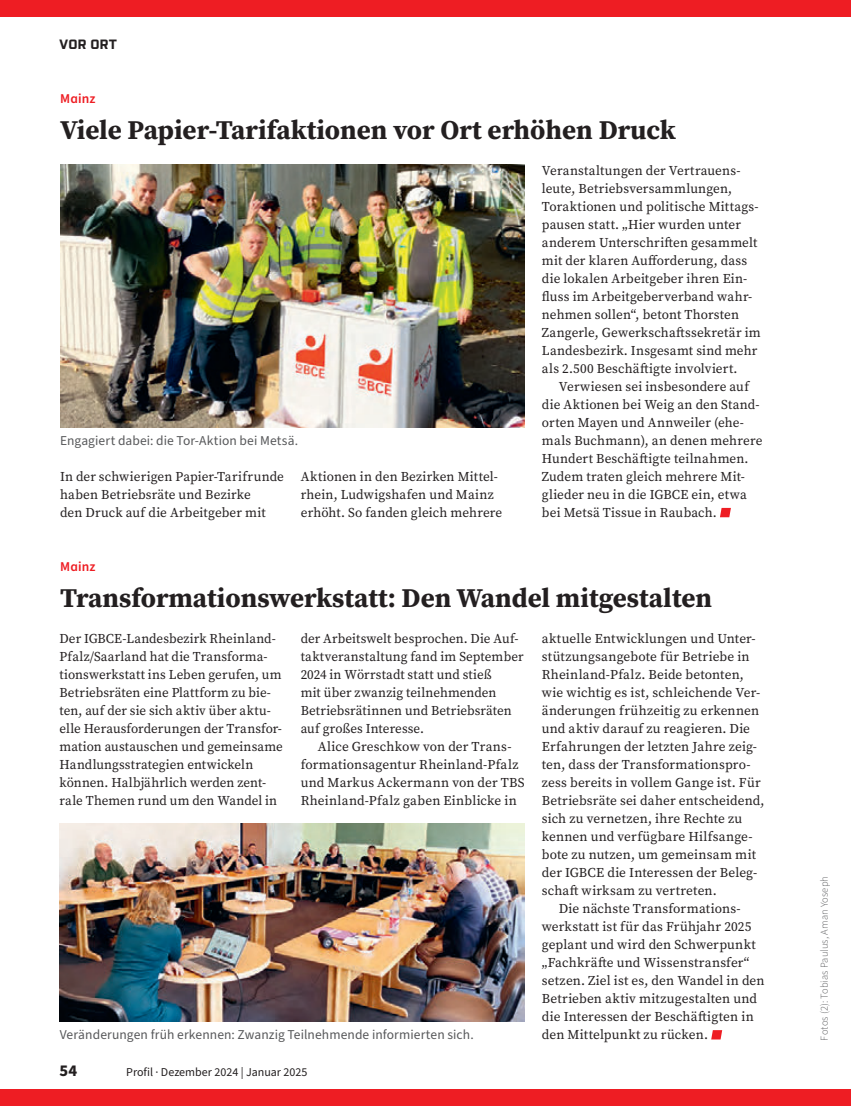
<style>
.page{position:relative;width:851px;height:1106px;background:#fff}
.page>*{position:absolute;margin:0;border:0;box-sizing:border-box;transform-origin:0 0}
.t1{font:700 27px "Source Serif Pro";color:#231f20}
.t2{font:700 16.5px "Source Sans Pro";color:#231f20}
.t3{font:13.5px/18px "Source Serif Pro";letter-spacing:.01em;color:#231f20}
.t4{font:13.5px "Source Sans Pro";letter-spacing:.01em;color:#57585a}
.t5{font:600 13.5px "Source Sans Pro";letter-spacing:.01em;color:#ee1d23}
.t6{font:700 13.5px "Purista";letter-spacing:.02em;color:#231f20}
.t7{font:12px "Source Sans Pro";color:#231f20}
.t8{font:300 10.5px "Source Sans Pro";letter-spacing:.01em;color:#57585a}
</style>
<div class="page">
<svg style="left:711px;top:1030px;width:11px;height:9px"></svg>
<svg style="left:720px;top:508px;width:10px;height:9px"></svg>
<img style="left:60px;top:165px;width:464px;height:262px">
<img style="left:60px;top:823px;width:464px;height:198px">
<div style="left:0;top:0;width:850px;height:17px;background:#ee1d23"></div>
<div style="left:0;top:1089px;width:850px;height:17px;background:#ee1d23"></div>
<p class="t6" style="left:60px;top:37px;width:59px">VOR ORT</p>
<p class="t5" style="left:60px;top:90px;width:37px">Mainz</p>
<h1 class="t1" style="left:60px;top:111px;width:617px">Viele Papier-Tarifaktionen vor Ort erhöhen Druck</h1>
<p class="t4" style="left:60px;top:432px;width:240px">Engagiert dabei: die Tor-Aktion bei Metsä.</p>
<p class="t3" style="left:60px;top:468px;width:225px">In der schwierigen Papier-Tarifrunde haben Betriebsräte und Bezirke<br>den Druck auf die Arbeitgeber mit</p>
<p class="t3" style="left:301px;top:468px;width:203px">Aktionen in den Bezirken Mittel&shy;rhein, Ludwigshafen und Mainz erhöht. So fanden gleich mehrere</p>
<p class="t3" style="left:542px;top:162px;width:220px">Veranstaltungen der Vertrauens&shy;leute, Betriebsversammlungen, Toraktionen und politische Mittags&shy;pausen statt. „Hier wurden unter anderem Unterschriften gesammelt mit der klaren Aufforderung, dass die lokalen Arbeitgeber ihren Ein&shy;fluss im Arbeitgeberverband wahr&shy;nehmen sollen“, betont Thorsten Zangerle, Gewerkschaftssekretär im Landesbezirk. Insgesamt sind mehr als 2.500 Beschäftigte involviert.</p>
<p class="t3" style="left:542px;top:378px;width:222px;text-indent:17px">Verwiesen sei insbesondere auf die Aktionen bei Weig an den Stand&shy;orten Mayen und Annweiler (ehe&shy;mals Buchmann), an denen mehrere<br>Hundert Beschäftigte teilnahmen.<br>Zudem traten gleich mehrere Mit&shy;glieder neu in die IGBCE ein, etwa bei Metsä Tissue in Raubach.</p>
<p class="t5" style="left:60px;top:558px;width:37px">Mainz</p>
<h1 class="t1" style="left:60px;top:579px;width:653px">Transformationswerkstatt: Den Wandel mitgestalten</h1>
<p class="t3" style="left:60px;top:630px;width:225px">Der IGBCE-Landesbezirk Rheinland-Pfalz/Saarland hat die Transforma&shy;tionswerkstatt ins Leben gerufen, um Betriebsräten eine Plattform zu bie&shy;ten, auf der sie sich aktiv über aktu&shy;elle Herausforderungen der Transfor&shy;mation austauschen und gemeinsame Handlungsstrategien entwickeln können. Halbjährlich werden zent&shy;rale Themen rund um den Wandel in</p>
<p class="t3" style="left:300px;top:630px;width:224px">der Arbeitswelt besprochen. Die Auf&shy;taktveranstaltung fand im September 2024 in Wörrstadt statt und stieß<br>mit über zwanzig teilnehmenden Betriebsrätinnen und Betriebsräten auf großes Interesse.</p>
<p class="t3" style="left:300px;top:738px;width:225px;text-align:center">Alice Greschkow von der Trans&shy;formationsagentur Rheinland-Pfalz und Markus Ackermann von der TBS Rheinland-Pfalz gaben Einblicke in</p>
<p class="t4" style="left:60px;top:1026px;width:415px">Veränderungen früh erkennen: Zwanzig Teilnehmende informierten sich.</p>
<p class="t2" style="left:60px;top:1058px;width:19px">54</p>
<p class="t7" style="left:126px;top:1063px;width:183px">Profil · Dezember 2024 | Januar 2025</p>
<p class="t3" style="left:541px;top:630px;width:215px">aktuelle Entwicklungen und Unter-</p>
<p class="t3" style="left:541px;top:648px;width:209px">stützungsangebote für Betriebe in</p>
<p class="t3" style="left:541px;top:666px;width:203px">Rheinland-Pfalz. Beide betonten,</p>
<p class="t3" style="left:541px;top:684px;width:220px">wie wichtig es ist, schleichende Ver-</p>
<p class="t3" style="left:541px;top:702px;width:219px">änderungen frühzeitig zu erkennen</p>
<p class="t3" style="left:541px;top:720px;width:210px">und aktiv darauf zu reagieren. Die</p>
<p class="t3" style="left:541px;top:738px;width:217px">Erfahrungen der letzten Jahre zeig-</p>
<p class="t3" style="left:541px;top:756px;width:210px">ten, dass der Transformationspro-</p>
<p class="t3" style="left:541px;top:774px;width:220px">zess bereits in vollem Gange ist. Für</p>
<p class="t3" style="left:541px;top:792px;width:224px">Betriebsräte sei daher entscheidend,</p>
<p class="t3" style="left:541px;top:810px;width:202px">sich zu vernetzen, ihre Rechte zu</p>
<p class="t3" style="left:541px;top:828px;width:212px">kennen und verfügbare Hilfsange-</p>
<p class="t3" style="left:541px;top:846px;width:216px">bote zu nutzen, um gemeinsam mit</p>
<p class="t3" style="left:541px;top:864px;width:217px">der IGBCE die Interessen der Beleg-</p>
<p class="t3" style="left:541px;top:882px;width:176px">schaft wirksam zu vertreten.</p>
<p class="t3" style="left:558px;top:900px;width:183px">Die nächste Transformations-</p>
<p class="t3" style="left:541px;top:918px;width:211px">werkstatt ist für das Frühjahr 2025</p>
<p class="t3" style="left:541px;top:936px;width:216px">geplant und wird den Schwerpunkt</p>
<p class="t3" style="left:541px;top:954px;width:209px">„Fachkräfte und Wissenstransfer“</p>
<p class="t3" style="left:541px;top:972px;width:224px">setzen. Ziel ist es, den Wandel in den</p>
<p class="t3" style="left:541px;top:990px;width:217px">Betrieben aktiv mitzugestalten und</p>
<p class="t3" style="left:541px;top:1008px;width:213px">die Interessen der Beschäftigten in</p>
<p class="t3" style="left:541px;top:1026px;width:168px">den Mittelpunkt zu rücken.</p>
<p class="t8" style="left:817px;top:1040px;width:166px;rotate:-90deg">Fotos (2): Tobias Paulus, Aman Yoseph</p>
</div>
